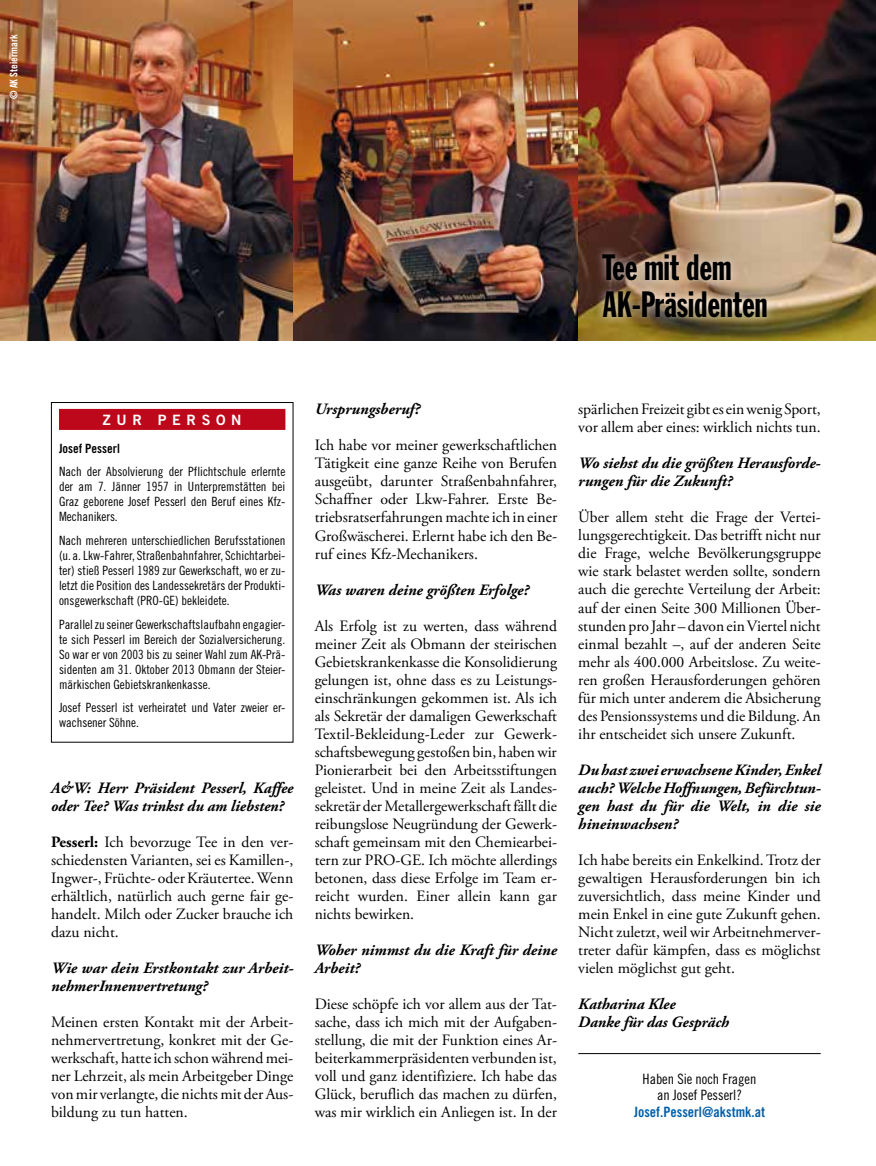
<style>
.page{position:relative;width:876px;height:1166px;background:#fff}
.page>*{position:absolute;margin:0;border:0;box-sizing:border-box;transform-origin:0 0}
.t1{font:36px/37.5px "Franklin Gothic Std Extra Cond";color:#000}
.t2{font:15.75px/18px "Adobe Garamond Pro";color:#000;text-align:justify}
.t3{font:italic 700 15.75px/18px "Adobe Garamond Pro";color:#000}
.t4{font:14.25px/16.5px "Trade Gothic Cond Eighteen";color:#000;text-align:center}
.t5{font:14.25px "Trade Gothic Bold Cond Twenty";color:#005ea8}
.t6{font:14.25px "Trade Gothic Bold Two";letter-spacing:.4em;color:#fff}
.t7{font:12.75px/15px "Trade Gothic Cond Eighteen";color:#000;text-align:justify}
.t8{font:12.75px "Trade Gothic Bold Cond Twenty";color:#000}
.t9{font:10.5px "Trade Gothic Bold Cond Twenty";color:#fff}
.s1{font-weight:700}
</style>
<div class="page">
<img style="left:0;top:0;width:876px;height:340px">
<div style="left:593px;top:244px;width:183px;height:83px;background:#fff;opacity:.75"></div>
<hr style="left:578px;top:1052px;width:243px;height:1px;background:#000">
<div style="left:59px;top:409px;width:226px;height:21px;background:#bd071a"></div>
<div style="left:51px;top:402px;width:242px;height:340px;border:1px solid #000"></div>
<p class="t9" style="left:7px;top:99px;width:66px;rotate:-90deg">© AK Steiermark</p>
<h1 class="t1" style="left:603px;top:249px;width:166px">Tee mit dem<br>AK-Präsidenten</h1>
<p class="t6" style="left:103px;top:411px;width:140px">ZUR PERSON</p>
<p class="t8" style="left:59px;top:440px;width:62px">Josef Pesserl</p>
<p class="t7" style="left:59px;top:464px;width:228px">Nach der Absolvierung der Pflichtschule erlernte der am 7. Jänner 1957 in Unterpremstätten bei Graz geborene Josef Pesserl den Beruf eines Kfz-Mechanikers.</p>
<p class="t7" style="left:59px;top:532px;width:228px">Nach mehreren unterschiedlichen Berufsstationen (u. a. Lkw-Fahrer, Straßenbahnfahrer, Schichtarbei&shy;ter) stieß Pesserl 1989 zur Gewerkschaft, wo er zu&shy;letzt die Position des Landessekretärs der Produkti&shy;onsgewerkschaft (PRO-GE) bekleidete.</p>
<p class="t7" style="left:59px;top:616px;width:228px">Parallel zu seiner Gewerkschaftslaufbahn engagier&shy;te sich Pesserl im Bereich der Sozialversicherung.<br>So war er von 2003 bis zu seiner Wahl zum AK-Prä&shy;sidenten am 31. Oktober 2013 Obmann der Steier&shy;märkischen Gebietskrankenkasse.</p>
<p class="t7" style="left:59px;top:699px;width:228px">Josef Pesserl ist verheiratet und Vater zweier er&shy;wachsener Söhne.</p>
<p class="t3" style="left:51px;top:778px;width:244px">A&amp;W: Herr Präsident Pesserl, Kaffee oder Tee? Was trinkst du am liebsten?</p>
<p class="t2" style="left:51px;top:833px;width:244px"><span class="s1">Pesserl:</span> Ich bevorzuge Tee in den ver&shy;schiedensten Varianten, sei es Kamillen-, Ingwer-, Früchte- oder Kräutertee. Wenn erhältlich, natürlich auch gerne fair ge&shy;handelt. Milch oder Zucker brauche ich dazu nicht.</p>
<p class="t3" style="left:51px;top:958px;width:244px">Wie war dein Erstkontakt zur Arbeit&shy;nehmerInnenvertretung?</p>
<p class="t2" style="left:51px;top:1013px;width:244px">Meinen ersten Kontakt mit der Arbeit&shy;nehmervertretung, konkret mit der Ge&shy;werkschaft, hatte ich schon während mei&shy;ner Lehrzeit, als mein Arbeitgeber Dinge von mir verlangte, die nichts mit der Aus&shy;bildung zu tun hatten.</p>
<p class="t3" style="left:315px;top:400px;width:107px">Ursprungsberuf?</p>
<p class="t2" style="left:315px;top:437px;width:244px">Ich habe vor meiner gewerkschaftlichen Tätigkeit eine ganze Reihe von Berufen ausgeübt, darunter Straßenbahnfahrer, Schaffner oder Lkw-Fahrer. Erste Be&shy;triebsratserfahrungen machte ich in einer Großwäscherei. Erlernt habe ich den Be&shy;ruf eines Kfz-Mechanikers.</p>
<p class="t3" style="left:315px;top:580px;width:216px">Was waren deine größten Erfolge?</p>
<p class="t2" style="left:315px;top:617px;width:244px">Als Erfolg ist zu werten, dass während meiner Zeit als Obmann der steirischen Gebietskrankenkasse die Konsolidierung gelungen ist, ohne dass es zu Leistungs&shy;einschränkungen gekommen ist. Als ich als Sekretär der damaligen Gewerkschaft Textil-Bekleidung-Leder zur Gewerk&shy;schaftsbewegung gestoßen bin, haben wir Pionierarbeit bei den Arbeitsstiftungen geleistet. Und in meine Zeit als Landes&shy;sekretär der Metallergewerkschaft fällt die reibungslose Neugründung der Gewerk&shy;schaft gemeinsam mit den Chemiearbei&shy;tern zur PRO-GE. Ich möchte allerdings betonen, dass diese Erfolge im Team er&shy;reicht wurden. Einer allein kann gar nichts bewirken.</p>
<p class="t3" style="left:315px;top:940px;width:244px">Woher nimmst du die Kraft für deine<br>Arbeit?</p>
<p class="t2" style="left:315px;top:995px;width:244px">Diese schöpfe ich vor allem aus der Tat&shy;sache, dass ich mich mit der Aufgaben&shy;stellung, die mit der Funktion eines Ar&shy;beiterkammerpräsidenten verbunden ist, voll und ganz identifiziere. Ich habe das Glück, beruflich das machen zu dürfen, was mir wirklich ein Anliegen ist. In der</p>
<p class="t2" style="left:578px;top:401px;width:244px">spärlichen Freizeit gibt es ein wenig Sport, vor allem aber eines: wirklich nichts tun.</p>
<p class="t3" style="left:578px;top:454px;width:244px">Wo siehst du die größten Herausforde&shy;rungen für die Zukunft?</p>
<p class="t2" style="left:578px;top:509px;width:244px">Über allem steht die Frage der Vertei&shy;lungsgerechtigkeit. Das betrifft nicht nur die Frage, welche Bevölkerungsgruppe wie stark belastet werden sollte, sondern auch die gerechte Verteilung der Arbeit: auf der einen Seite 300 Millionen Über&shy;stunden pro Jahr – davon ein Viertel nicht einmal bezahlt –, auf der anderen Seite mehr als 400.000 Arbeitslose. Zu weite&shy;ren großen Herausforderungen gehören für mich unter anderem die Absicherung des Pensionssystems und die Bildung. An ihr entscheidet sich unsere Zukunft.</p>
<p class="t3" style="left:578px;top:760px;width:244px;text-align:justify">Du hast zwei erwachsene Kinder, Enkel auch? Welche Hoffnungen, Befürchtun&shy;gen hast du für die Welt, in die sie hineinwachsen?</p>
<p class="t2" style="left:578px;top:851px;width:244px">Ich habe bereits ein Enkelkind. Trotz der gewaltigen Herausforderungen bin ich zuversichtlich, dass meine Kinder und mein Enkel in eine gute Zukunft gehen.<br>Nicht zuletzt, weil wir Arbeitnehmerver&shy;treter dafür kämpfen, dass es möglichst vielen möglichst gut geht.</p>
<p class="t3" style="left:578px;top:994px;width:152px">Katharina Klee<br>Danke für das Gespräch</p>
<p class="t4" style="left:642px;top:1069px;width:115px">Haben Sie noch Fragen an Josef Pesserl?</p>
<p class="t5" style="left:634px;top:1102px;width:132px">Josef.Pesserl@akstmk.at</p>
</div>
